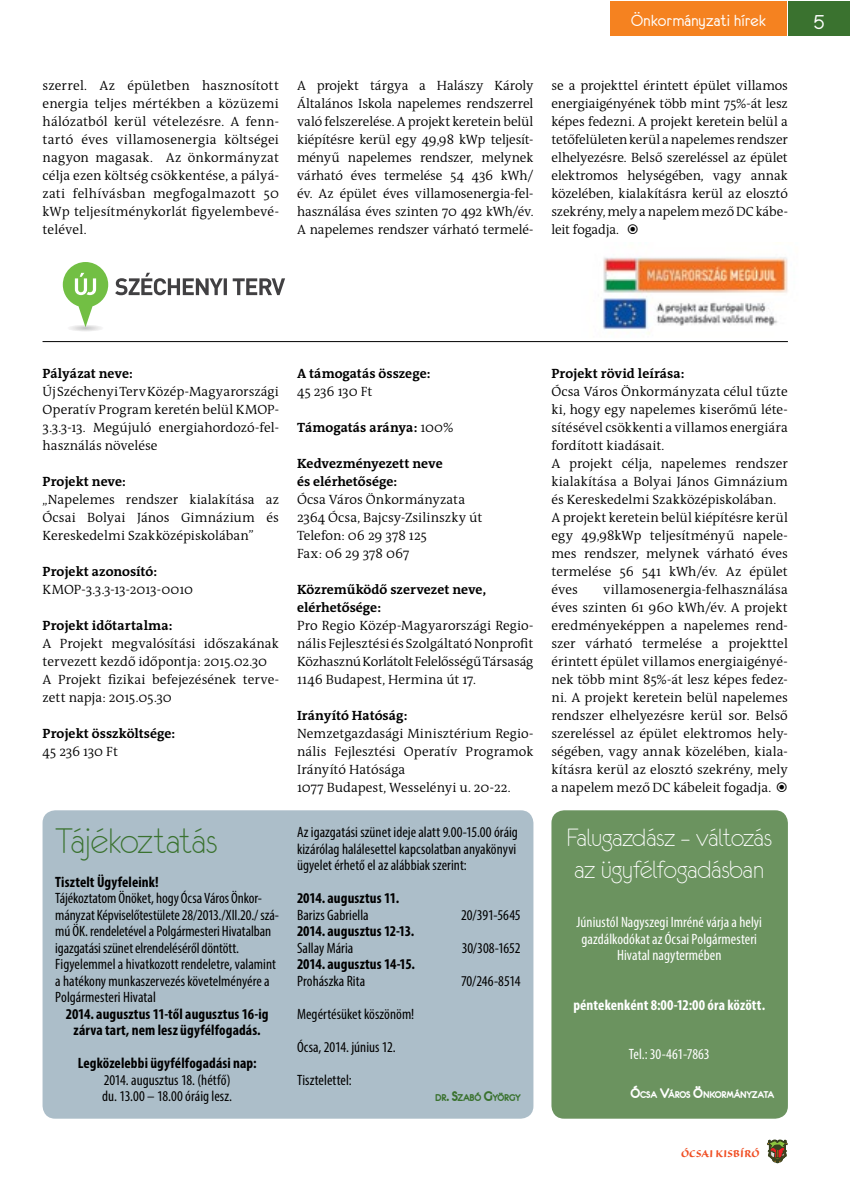
<style>
.page{position:relative;width:851px;height:1191px;background:#fff}
.page>*{position:absolute;margin:0;border:0;box-sizing:border-box;transform-origin:0 0}
.t1{font:40.5px "Eurofurencelight";letter-spacing:-.015em;color:#3a722f}
.t2{font:28.5px/31.5px "Eurofurencelight";letter-spacing:-.025em;color:#fff}
.t3{font:22.5px "Eurofurenceregular";color:#fff}
.t4{font:18px "Eurofurenceregular";color:#fff}
.t5{font:condensed 15px/16.5px "Myriad Pro";color:#000}
.t6{font:700 condensed 15px/16.5px "Myriad Pro";letter-spacing:.005em;color:#000;text-align:center}
.t7{font:condensed 15px/16.5px "Myriad Pro";letter-spacing:.005em;color:#fff;text-align:center}
.t8{font:700 condensed 15px "Myriad Pro";letter-spacing:.005em;color:#fff}
.t9{font:13.5px/18px "The Antiqua Sem Lig";color:#000;text-align:justify}
.t10{font:13.5px/18px "The Antiqua Reg";color:#000}
.t11{font:700 13.05px "Sanvito Pro";letter-spacing:.005em;color:#f04e23}
.t12{font:10.5px "Eurofurencebold";letter-spacing:-.02em;color:#fff;scale:.96 1}
.t13{font:10.5px "Eurofurencebold";letter-spacing:-.02em;color:#3a722f;scale:.96 1}
.s1{font-family:"The Antiqua Sem Lig"}
.s2{font-size:15px}
</style>
<div class="page">
<svg style="left:767px;top:1139px;width:20px;height:24px"></svg>
<div style="left:787px;top:1px;width:62px;height:35px;background:#3a722f"></div>
<div style="left:609px;top:1px;width:177px;height:35px;background:#f58220"></div>
<div style="left:43px;top:810px;width:490px;height:308px;background:#acbec9;border-radius:13px"></div>
<div style="left:551px;top:810px;width:236px;height:308px;background:#6b935f;border-radius:13px"></div>
<img style="left:603px;top:257px;width:185px;height:77px">
<svg style="left:115px;top:273px;width:170px;height:22px"></svg>
<div style="left:67px;top:325px;width:37px;height:6px;background:#f5f4f4;border-radius:50%"></div>
<div style="left:71px;top:326px;width:29px;height:5px;background:#f1f1f1;border-radius:50%"></div>
<div style="left:72px;top:326px;width:27px;height:5px;background:#efeeed;border-radius:50%"></div>
<hr style="left:72px;top:326px;width:26px;height:4px;background:#e3e2e3;border-radius:50%">
<hr style="left:77px;top:327px;width:17px;height:3px;background:#e0dede;border-radius:50%">
<svg style="left:63px;top:262px;width:45px;height:67px"></svg>
<hr style="left:43px;top:341px;width:744px;height:1px;background:#000">
<h3 class="t4" style="left:631px;top:12px;width:136px">Önkormányzati hírek</h3>
<h3 class="t3" style="left:813px;top:9px;width:12px">5</h3>
<p class="t9" style="left:43px;top:77px;width:238px">szerrel. Az épületben hasznosított energia teljes mértékben a közüzemi hálózatból kerül vételezésre. A fenn&shy;tartó éves villamosenergia költségei nagyon magasak. Az önkormányzat célja ezen költség csökkentése, a pályá&shy;zati felhívásban megfogalmazott 50 kWp teljesítménykorlát figyelembevé&shy;telével.</p>
<p class="t9" style="left:297px;top:77px;width:238px">A projekt tárgya a Halászy Károly Általános Iskola napelemes rendszerrel való felszerelése. A projekt keretein belül kiépítésre kerül egy 49,98 kWp teljesít&shy;ményű napelemes rendszer, melynek várható éves termelése 54 436 kWh/ év. Az épület éves villamosenergia-fel&shy;használása éves szinten 70 492 kWh/év.<br>A napelemes rendszer várható termelé-</p>
<p class="t9" style="left:551px;top:77px;width:238px">se a projekttel érintett épület villamos energiaigényének több mint 75%-át lesz képes fedezni. A projekt keretein belül a tetőfelületen kerül a napelemes rendszer elhelyezésre. Belső szereléssel az épület elektromos helységében, vagy annak közelében, kialakításra kerül az elosztó szekrény, mely a napelem mező DC kábe&shy;leit fogadja.</p>
<p class="t10" style="left:43px;top:365px;width:92px">Pályázat neve:</p>
<p class="t9" style="left:43px;top:383px;width:238px">Új Széchenyi Terv Közép-Magyarországi Operatív Program keretén belül KMOP-3.3.3-13. Megújuló energiahordozó-fel&shy;használás növelése</p>
<p class="t10" style="left:43px;top:473px;width:85px">Projekt neve:</p>
<p class="t9" style="left:43px;top:491px;width:238px">„Napelemes rendszer kialakítása az Ócsai Bolyai János Gimnázium és Kereskedelmi Szakközépiskolában”</p>
<p class="t10" style="left:43px;top:563px;width:116px">Projekt azonosító:</p>
<p class="t9" style="left:43px;top:581px;width:152px">KMOP-3.3.3-13-2013-0010</p>
<p class="t10" style="left:43px;top:617px;width:131px">Projekt időtartalma:</p>
<p class="t9" style="left:43px;top:635px;width:238px;text-align:left">A Projekt megvalósítási időszakának tervezett kezdő időpontja: 2015.02.30<br>A Projekt fizikai befejezésének terve&shy;zett napja: 2015.05.30</p>
<p class="t10" style="left:43px;top:725px;width:134px">Projekt összköltsége:</p>
<p class="t9" style="left:43px;top:743px;width:77px">45 236 130 Ft</p>
<h1 class="t1" style="left:55px;top:820px;width:164px">Tájékoztatás</h1>
<p class="t6" style="left:55px;top:873px;width:105px">Tisztelt Ügyfeleink!</p>
<p class="t5" style="left:55px;top:889px;width:225px">Tájékoztatom Önöket, hogy Ócsa Város Önkor - mányzat Képviselőtestülete 28/2013./XII.20./ szá&shy;mú ÖK. rendeletével a Polgármesteri Hivatalban igazgatási szünet elrendeléséről döntött.<br>Figyelemmel a hivatkozott rendeletre, valamint a hatékony munkaszervezés követelményére a Polgármesteri Hivatal</p>
<p class="t6" style="left:66px;top:1005px;width:204px">2014. augusztus 11-től augusztus 16-ig zárva tart, nem lesz ügyfélfogadás.</p>
<p class="t6" style="left:78px;top:1054px;width:180px">Legközelebbi ügyfélfogadási nap:</p>
<p class="t5" style="left:102px;top:1071px;width:131px">2014. augusztus 18. (hétfő) du. 13.00 – 18.00 óráig lesz.</p>
<p class="t10" style="left:297px;top:365px;width:135px">A támogatás összege:</p>
<p class="t9" style="left:297px;top:383px;width:77px">45 236 130 Ft</p>
<p class="t10" style="left:297px;top:419px;width:158px">Támogatás aránya: <span class="s1">100%</span></p>
<p class="t10" style="left:297px;top:455px;width:147px">Kedvezményezett neve és elérhetősége:</p>
<p class="t9" style="left:297px;top:491px;width:187px;text-align:left">Ócsa Város Önkormányzata<br>2364 Ócsa, Bajcsy-Zsilinszky út<br>Telefon: 06 29 378 125<br>Fax: 06 29 378 067</p>
<p class="t10" style="left:297px;top:581px;width:190px">Közreműködő szervezet neve, elérhetősége:</p>
<p class="t9" style="left:297px;top:617px;width:238px">Pro Regio Közép-Magyarországi Regio - nális Fejlesztési és Szolgáltató Nonprofit Közhasznú Korlátolt Felelősségű Társaság 1146 Budapest, Hermina út 17.</p>
<p class="t10" style="left:297px;top:706px;width:112px">Irányító Hatóság:</p>
<p class="t9" style="left:297px;top:725px;width:238px;text-align:left">Nemzetgazdasági Minisztérium Regio - nális Fejlesztési Operatív Programok Irányító Hatósága<br>1077 Budapest, Wesselényi u. 20-22.</p>
<p class="t5" style="left:297px;top:823px;width:222px;text-align:justify">Az igazgatási szünet ideje alatt 9.00-15.00 óráig kizárólag halálesettel kapcsolatban anyakönyvi ügyelet érhető el az alábbiak szerint:</p>
<p class="t6" style="left:297px;top:889px;width:104px">2014. augusztus 11.</p>
<p class="t5" style="left:297px;top:906px;width:73px">Barizs Gabriella</p>
<p class="t5" style="left:461px;top:906px;width:61px">20/391-5645</p>
<p class="t6" style="left:297px;top:922px;width:119px">2014. augusztus 12-13.</p>
<p class="t5" style="left:297px;top:939px;width:58px">Sallay Mária</p>
<p class="t5" style="left:461px;top:939px;width:60px">30/308-1652</p>
<p class="t6" style="left:297px;top:955px;width:119px">2014. augusztus 14-15.</p>
<p class="t5" style="left:297px;top:972px;width:70px">Prohászka Rita</p>
<p class="t5" style="left:461px;top:972px;width:61px">70/246-8514</p>
<p class="t5" style="left:297px;top:1005px;width:119px">Megértésüket köszönöm!</p>
<p class="t5" style="left:297px;top:1038px;width:100px">Ócsa, 2014. június 12.</p>
<p class="t5" style="left:297px;top:1071px;width:56px">Tisztelettel:</p>
<p class="t13" style="left:435px;top:1092px;width:91px">DR<span class="s2">. S</span>ZABÓ <span class="s2">G</span>YÖRGY</p>
<p class="t10" style="left:551px;top:364px;width:135px">Projekt rövid leírása:</p>
<p class="t9" style="left:551px;top:383px;width:238px;text-align:left">Ócsa Város Önkormányzata célul tűzte ki, hogy egy napelemes kiserőmű léte&shy;sítésével csökkenti a villamos energiára fordított kiadásait.<br>A projekt célja, napelemes rendszer kialakítása a Bolyai János Gimnázium és Kereskedelmi Szakközépiskolában.<br>A projekt keretein belül kiépítésre kerül egy 49,98kWp teljesítményű napele&shy;mes rendszer, melynek várható éves termelése 56 541 kWh/év. Az épület éves</p>
<p class="t9" style="left:551px;top:581px;width:238px;text-indent:52px">villamosenergia-felhasználása éves szinten 61 960 kWh/év. A projekt eredményeképpen a napelemes rend&shy;szer várható termelése a projekttel érintett épület villamos energiaigényé&shy;nek több mint 85%-át lesz képes fedez&shy;ni. A projekt keretein belül napelemes rendszer elhelyezésre kerül sor. Belső szereléssel az épület elektromos hely&shy;ségében, vagy annak közelében, kiala&shy;kításra kerül az elosztó szekrény, mely a napelem mező DC kábeleit fogadja.</p>
<h2 class="t2" style="left:566px;top:821px;width:207px">Falugazdász – változás az ügyfélfogadásban</h2>
<p class="t7" style="left:576px;top:913px;width:187px">Júniustól Nagyszegi Imréné várja a helyi gazdálkodókat az Ócsai Polgármesteri<br>Hivatal nagytermében</p>
<p class="t8" style="left:573px;top:995px;width:193px">péntekenként 8:00-12:00 óra között.</p>
<p class="t7" style="left:628px;top:1045px;width:82px">Tel.: 30-461-7863</p>
<p class="t12" style="left:630px;top:1089px;width:151px"><span class="s2">Ó</span>CSA <span class="s2">V</span>ÁROS <span class="s2">Ö</span>NKORMÁNYZATA</p>
<p class="t11" style="left:681px;top:1145px;width:80px">ÓCSAI KISBÍRÓ</p>
</div>
